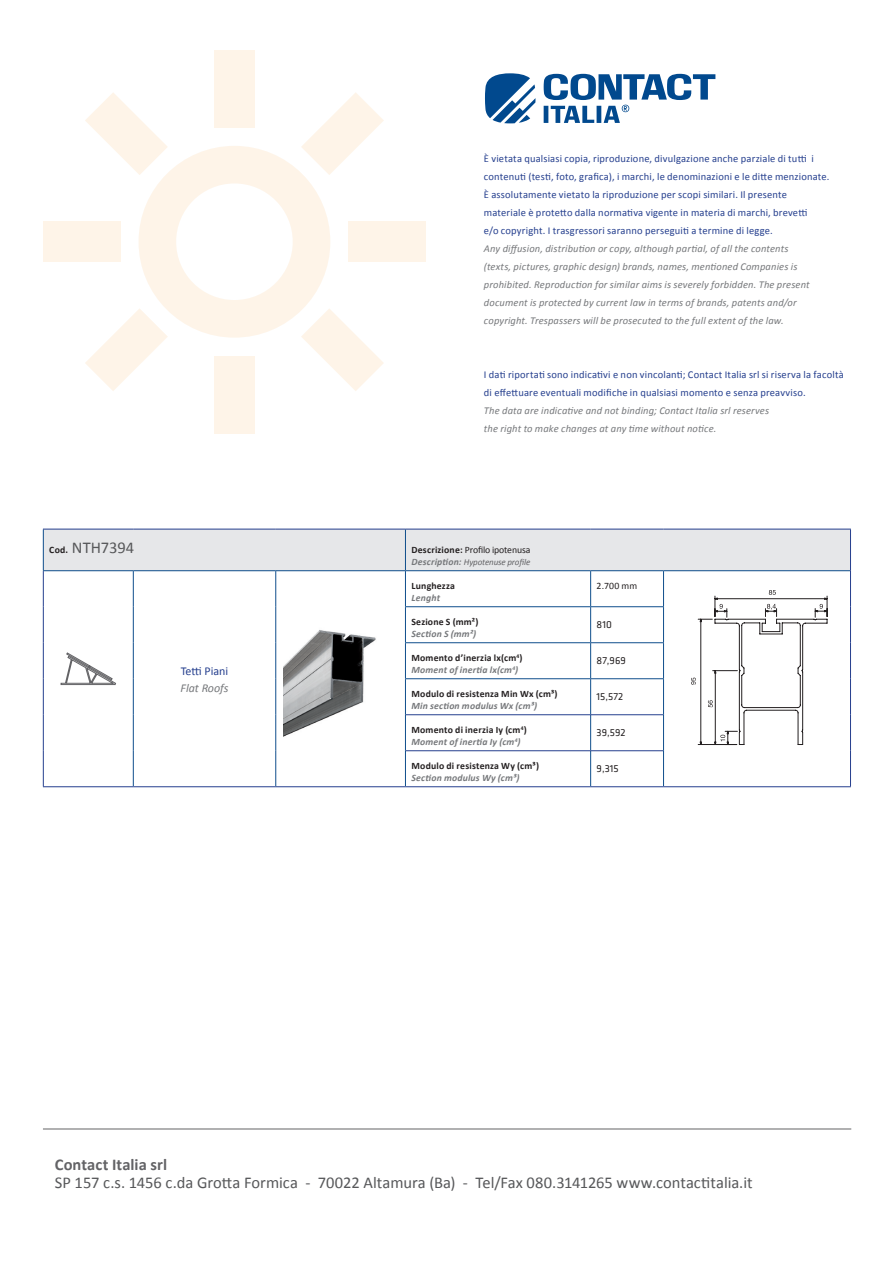
<style>
.page{position:relative;width:893px;height:1263px;background:#fff}
.page>*{position:absolute;margin:0;border:0;box-sizing:border-box;transform-origin:0 0}
.t1{font:16.5px "Calibri";color:#57585a}
.t2{font:700 16.5px "Calibri";letter-spacing:.005em;color:#636366}
.t3{font:12px "Calibri";color:#253f8e}
.t4{font:italic 12px "Calibri";color:#76787b}
.t5{font:10.5px/18px "Calibri";letter-spacing:.015em;color:#253f8e}
.t6{font:italic 10.5px/18px "Calibri";letter-spacing:.015em;color:#76787b}
.t7{font:10.5px "Klavika";color:#231f20}
.t8{font:700 9.75px/12px "Calibri";letter-spacing:.02em;color:#231f20}
.t9{font:italic 700 9.75px "Calibri";letter-spacing:.02em;color:#76787b}
.t10{font:9.75px "Calibri";letter-spacing:-.01em;color:#231f20}
.t11{font:italic 9px "Calibri";letter-spacing:-.015em;color:#636366}
.s1{font-weight:700;font-size:9.75px;color:#231f20}
.s2{font-weight:700}
.s3{font-weight:700;font-size:9.75px;color:#76787b}
.s4{font-style:italic;color:#76787b}
</style>
<div class="page">
<svg style="left:485px;top:73px;width:230px;height:50px"></svg>
<div style="left:349px;top:222px;width:77px;height:40px;background:#fef4e8"></div>
<div style="left:43px;top:222px;width:77px;height:40px;background:#fef4e8"></div>
<div style="left:214px;top:356px;width:40px;height:77px;background:#fef4e8"></div>
<div style="left:214px;top:50px;width:40px;height:78px;background:#fef4e8"></div>
<svg style="left:85px;top:92px;width:299px;height:299px"></svg>
<hr style="left:43px;top:1129px;width:808px;height:1px;background:#636366">
<img style="left:283px;top:630px;width:93px;height:107px">
<svg style="left:691px;top:590px;width:137px;height:155px"></svg>
<div style="left:43px;top:529px;width:362px;height:42px;background:#e6e7e9"></div>
<div style="left:405px;top:529px;width:445px;height:42px;background:#e6e7e9"></div>
<hr style="left:133px;top:571px;width:1px;height:36px;background:#0f4e8c">
<hr style="left:275px;top:571px;width:1px;height:36px;background:#0f4e8c">
<hr style="left:405px;top:570px;width:186px;height:1px;background:#0f4e8c">
<hr style="left:405px;top:571px;width:1px;height:35px;background:#0f4e8c">
<hr style="left:591px;top:570px;width:72px;height:1px;background:#0f4e8c">
<hr style="left:590px;top:571px;width:1px;height:35px;background:#0f4e8c">
<hr style="left:663px;top:570px;width:187px;height:1px;background:#0f4e8c">
<hr style="left:663px;top:571px;width:1px;height:35px;background:#0f4e8c">
<hr style="left:133px;top:607px;width:1px;height:36px;background:#0f4e8c">
<hr style="left:275px;top:607px;width:1px;height:36px;background:#0f4e8c">
<hr style="left:405px;top:606px;width:186px;height:1px;background:#0f4e8c">
<hr style="left:405px;top:607px;width:1px;height:35px;background:#0f4e8c">
<hr style="left:591px;top:606px;width:73px;height:1px;background:#0f4e8c">
<hr style="left:590px;top:607px;width:1px;height:35px;background:#0f4e8c">
<hr style="left:663px;top:607px;width:1px;height:35px;background:#0f4e8c">
<hr style="left:133px;top:643px;width:1px;height:36px;background:#0f4e8c">
<hr style="left:275px;top:643px;width:1px;height:36px;background:#0f4e8c">
<hr style="left:405px;top:642px;width:186px;height:1px;background:#0f4e8c">
<hr style="left:405px;top:643px;width:1px;height:35px;background:#0f4e8c">
<hr style="left:591px;top:642px;width:73px;height:1px;background:#0f4e8c">
<hr style="left:590px;top:643px;width:1px;height:35px;background:#0f4e8c">
<hr style="left:663px;top:643px;width:1px;height:35px;background:#0f4e8c">
<hr style="left:133px;top:679px;width:1px;height:36px;background:#0f4e8c">
<hr style="left:275px;top:679px;width:1px;height:36px;background:#0f4e8c">
<hr style="left:405px;top:678px;width:186px;height:1px;background:#0f4e8c">
<hr style="left:405px;top:679px;width:1px;height:36px;background:#0f4e8c">
<hr style="left:591px;top:678px;width:73px;height:1px;background:#0f4e8c">
<hr style="left:590px;top:679px;width:1px;height:35px;background:#0f4e8c">
<hr style="left:663px;top:679px;width:1px;height:36px;background:#0f4e8c">
<hr style="left:133px;top:715px;width:1px;height:36px;background:#0f4e8c">
<hr style="left:275px;top:715px;width:1px;height:36px;background:#0f4e8c">
<hr style="left:405px;top:715px;width:1px;height:36px;background:#0f4e8c">
<hr style="left:590px;top:715px;width:1px;height:35px;background:#0f4e8c">
<hr style="left:663px;top:715px;width:1px;height:36px;background:#0f4e8c">
<hr style="left:133px;top:751px;width:1px;height:35px;background:#0f4e8c">
<hr style="left:275px;top:751px;width:1px;height:35px;background:#0f4e8c">
<hr style="left:405px;top:751px;width:1px;height:35px;background:#0f4e8c">
<hr style="left:590px;top:751px;width:1px;height:35px;background:#0f4e8c">
<hr style="left:663px;top:751px;width:1px;height:35px;background:#0f4e8c">
<hr style="left:406px;top:714px;width:185px;height:1px;background:#253f8e">
<hr style="left:591px;top:714px;width:72px;height:1px;background:#253f8e">
<hr style="left:406px;top:750px;width:185px;height:1px;background:#253f8e">
<hr style="left:591px;top:750px;width:72px;height:1px;background:#253f8e">
<hr style="left:405px;top:529px;width:186px;height:1px;background:#253f8e">
<hr style="left:591px;top:529px;width:72px;height:1px;background:#253f8e">
<hr style="left:663px;top:529px;width:188px;height:1px;background:#253f8e">
<hr style="left:850px;top:529px;width:1px;height:42px;background:#253f8e">
<hr style="left:43px;top:571px;width:1px;height:36px;background:#253f8e">
<hr style="left:43px;top:607px;width:1px;height:36px;background:#253f8e">
<hr style="left:43px;top:643px;width:1px;height:36px;background:#253f8e">
<hr style="left:43px;top:679px;width:1px;height:36px;background:#253f8e">
<hr style="left:43px;top:715px;width:1px;height:36px;background:#253f8e">
<hr style="left:43px;top:751px;width:1px;height:35px;background:#253f8e">
<hr style="left:43px;top:786px;width:90px;height:1px;background:#253f8e">
<hr style="left:133px;top:786px;width:143px;height:1px;background:#253f8e">
<hr style="left:276px;top:786px;width:129px;height:1px;background:#253f8e">
<hr style="left:850px;top:571px;width:1px;height:36px;background:#253f8e">
<hr style="left:850px;top:607px;width:1px;height:36px;background:#253f8e">
<hr style="left:850px;top:643px;width:1px;height:36px;background:#253f8e">
<hr style="left:850px;top:679px;width:1px;height:36px;background:#253f8e">
<hr style="left:850px;top:715px;width:1px;height:36px;background:#253f8e">
<hr style="left:850px;top:751px;width:1px;height:35px;background:#253f8e">
<hr style="left:663px;top:786px;width:188px;height:1px;background:#253f8e">
<hr style="left:405px;top:786px;width:186px;height:1px;background:#253f8e">
<hr style="left:591px;top:786px;width:72px;height:1px;background:#253f8e">
<hr style="left:43px;top:529px;width:1px;height:41px;background:#0f4e8c">
<hr style="left:43px;top:529px;width:90px;height:1px;background:#253f8e">
<hr style="left:133px;top:529px;width:143px;height:1px;background:#253f8e">
<hr style="left:276px;top:529px;width:129px;height:1px;background:#253f8e">
<hr style="left:405px;top:529px;width:1px;height:41px;background:#0f4e8c">
<hr style="left:43px;top:570px;width:90px;height:1px;background:#0f4e8c">
<hr style="left:133px;top:570px;width:143px;height:1px;background:#0f4e8c">
<hr style="left:276px;top:570px;width:129px;height:1px;background:#0f4e8c">
<svg style="left:61px;top:652px;width:55px;height:33px"></svg>
<p class="t5" style="left:484px;top:150px;width:347px">È vietata qualsiasi copia, riproduzione, divulgazione anche parziale di tutti i contenuti (testi, foto, grafica), i marchi, le denominazioni e le ditte menzionate.<br>È assolutamente vietato la riproduzione per scopi similari. Il presente materiale è protetto dalla normativa vigente in materia di marchi, brevetti<br>e/o copyright. I trasgressori saranno perseguiti a termine di legge.</p>
<p class="t6" style="left:484px;top:239px;width:327px">Any diffusion, distribution or copy, although partial, of all the contents (texts, pictures, graphic design) brands, names, mentioned Companies is prohibited. Reproduction for similar aims is severely forbidden. The present document is protected by current law in terms of brands, patents and/or copyright. Trespassers will be prosecuted to the full extent of the law.</p>
<p class="t5" style="left:484px;top:366px;width:361px">I dati riportati sono indicativi e non vincolanti; Contact Italia srl si riserva la facoltà di effettuare eventuali modifiche in qualsiasi momento e senza preavviso.</p>
<p class="t6" style="left:484px;top:401px;width:287px">The data are indicative and not binding; Contact Italia srl reserves the right to make changes at any time without notice.</p>
<h1 class="t1" style="left:49px;top:537px;width:86px"><span class="s1">Cod.</span> NTH7394</h1>
<p class="t10" style="left:411px;top:543px;width:120px"><span class="s2">Descrizione:</span> Profilo ipotenusa</p>
<p class="t11" style="left:411px;top:556px;width:120px"><span class="s3">Description:</span> Hypotenuse profile</p>
<p class="t8" style="left:411px;top:579px;width:45px">Lunghezza</p>
<p class="t9" style="left:411px;top:591px;width:30px">Lenght</p>
<p class="t8" style="left:411px;top:615px;width:68px">Sezione S (mm²)</p>
<p class="t9" style="left:411px;top:627px;width:66px">Section S (mm²)</p>
<p class="t10" style="left:597px;top:579px;width:42px">2.700 mm</p>
<p class="t7" style="left:597px;top:619px;width:17px">810</p>
<p class="t3" style="left:181px;top:663px;width:49px">Tetti Piani</p>
<p class="t4" style="left:181px;top:679px;width:50px">Flat Roofs</p>
<p class="t8" style="left:411px;top:651px;width:113px">Momento d’inerzia lx(cm<sup>4</sup>)<br><span class="s4">Moment of inertia lx(cm</span><sup>4</sup><span class="s4">)</span></p>
<p class="t7" style="left:597px;top:655px;width:31px">87,969</p>
<p class="t8" style="left:411px;top:687px;width:148px">Modulo di resistenza Min Wx (cm³)</p>
<p class="t9" style="left:411px;top:699px;width:127px">Min section modulus Wx (cm³)</p>
<p class="t7" style="left:597px;top:691px;width:28px">15,572</p>
<p class="t8" style="left:411px;top:723px;width:117px">Momento di inerzia Iy (cm<sup>4</sup>)<br><span class="s4">Moment of inertia Iy (cm</span><sup>4</sup><span class="s4">)</span></p>
<p class="t7" style="left:597px;top:727px;width:30px">39,592</p>
<p class="t8" style="left:411px;top:759px;width:129px">Modulo di resistenza Wy (cm³)</p>
<p class="t9" style="left:411px;top:771px;width:109px">Section modulus Wy (cm³)</p>
<p class="t7" style="left:597px;top:763px;width:24px">9,315</p>
<h1 class="t2" style="left:55px;top:1154px;width:114px">Contact Italia srl</h1>
<h1 class="t1" style="left:55px;top:1172px;width:699px">SP 157 c.s. 1456 c.da Grotta Formica - 70022 Altamura (Ba) - Tel/Fax 080.3141265 www.contactitalia.it</h1>
</div>
